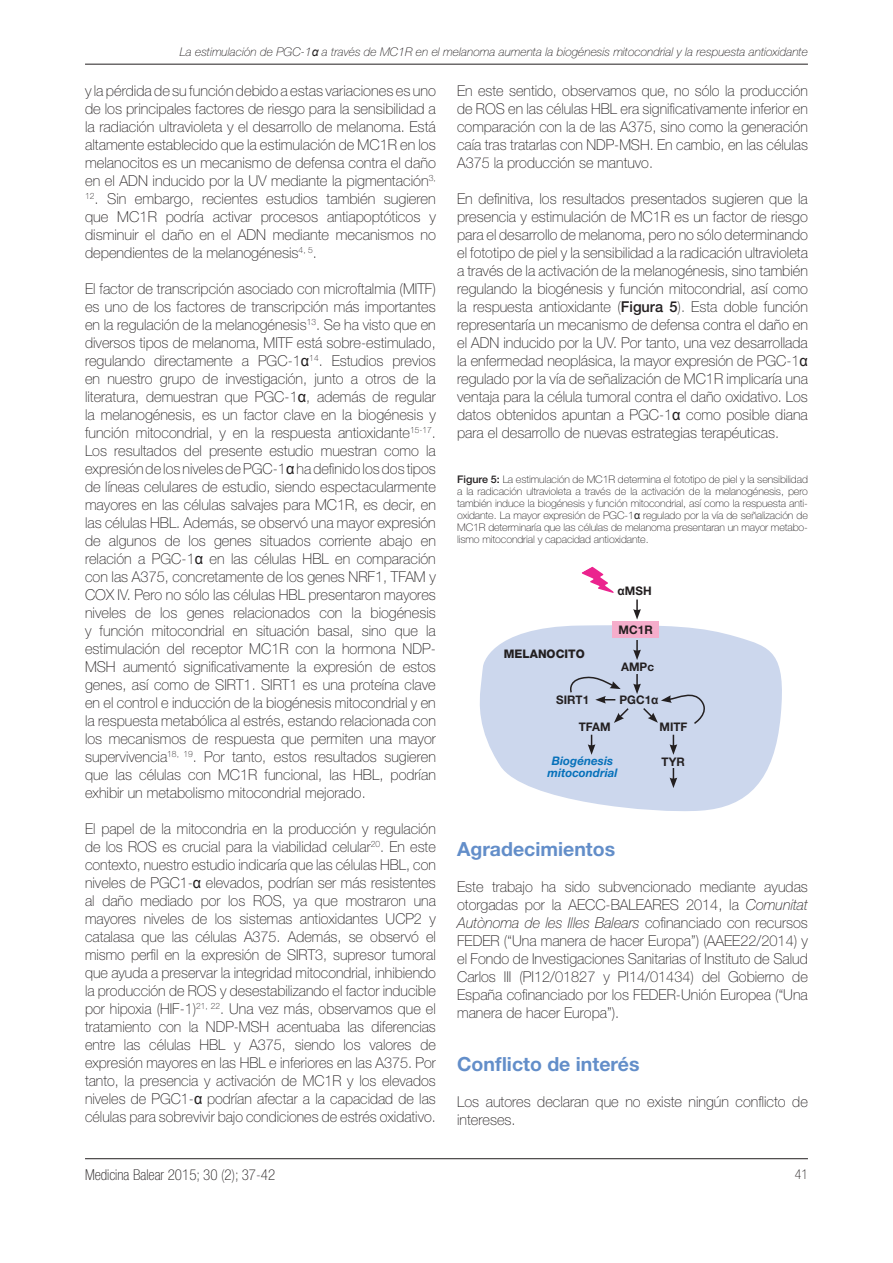
<style>
.page{position:relative;width:893px;height:1263px;background:#fff}
.page>*{position:absolute;margin:0;border:0;box-sizing:border-box;transform-origin:0 0}
.t1{font:700 19.5px "Helvetica Neue LT Std";color:#638ec9}
.t2{font:100 15px/18px "Helvetica Neue LT Std";color:#231f20;text-align:justify}
.t3{font:100 15px/18px "Helvetica Neue LT Std";color:#231f20;text-align:justify;scale:.96 1}
.t4{font:100 condensed 15px "Helvetica Neue LT Std";color:#231f20}
.t5{font:100 condensed 13.5px "Helvetica Neue LT Std";color:#231f20}
.t6{font:italic 100 12px "Helvetica Neue LT Std";color:#231f20}
.t7{font:700 11.85px "Helvetica Neue LT Std";letter-spacing:.005em;color:#231f20}
.t8{font:italic 700 11.85px/11.9px "Helvetica Neue LT Std";letter-spacing:.005em;color:#0771ba;text-align:center}
.t9{font:800 11.85px "Helvetica Neue LT Std";letter-spacing:.005em;color:#231f20}
.t10{font:100 10.5px/12px "Helvetica Neue LT Std";letter-spacing:-.01em;color:#231f20;text-align:justify}
.s1{font-family:"Arial";font-weight:400}
.s2{font-weight:500}
.s3{font-family:"Arial"}
.s4{font-style:italic}
</style>
<div class="page">
<hr style="left:85px;top:1158px;width:723px;height:1px;background:#231f20">
<hr style="left:85px;top:64px;width:723px;height:1px;background:#231f20">
<svg style="left:479px;top:624px;width:303px;height:187px;fill:#ccd7ed"></svg>
<div style="left:613px;top:621px;width:46px;height:17px;background:#f5adcb"></div>
<svg style="left:581px;top:567px;width:33px;height:26px"></svg>
<svg style="left:633px;top:599px;width:8px;height:21px"></svg>
<svg style="left:633px;top:640px;width:8px;height:20px"></svg>
<svg style="left:588px;top:735px;width:7px;height:20px"></svg>
<svg style="left:670px;top:735px;width:7px;height:20px"></svg>
<svg style="left:670px;top:768px;width:7px;height:20px"></svg>
<svg style="left:568px;top:673px;width:142px;height:52px;background:#c1cbe0"></svg>
<p class="t6" style="left:180px;top:44px;width:630px">La estimulación de PGC-1<span class="s1">α</span> a través de MC1R en el melanoma aumenta la biogénesis mitocondrial y la respuesta antioxidante</p>
<p class="t2" style="left:85px;top:81px;width:352px">y la pérdida de su función debido a estas variaciones es uno de los principales factores de riesgo para la sensibilidad a la radiación ultravioleta y el desarrollo de melanoma. Está altamente establecido que la estimulación de MC1R en los melanocitos es un mecanismo de defensa contra el daño en el ADN inducido por la UV mediante la pigmentación<sup>3,</sup></p>
<p class="t2" style="left:85px;top:189px;width:352px"><sup>12</sup>. Sin embargo, recientes estudios también sugieren que MC1R podría activar procesos antiapoptóticos y disminuir el daño en el ADN mediante mecanismos no dependientes de la melanogénesis<sup>4,</sup> <sup>5</sup>.</p>
<p class="t2" style="left:85px;top:279px;width:352px">El factor de transcripción asociado con microftalmia (MITF) es uno de los factores de transcripción más importantes en la regulación de la melanogénesis<sup>13</sup>. Se ha visto que en diversos tipos de melanoma, MITF está sobre-estimulado, regulando directamente a PGC-1<span class="s1">α</span><sup>14</sup>. Estudios previos en nuestro grupo de investigación, junto a otros de la literatura, demuestran que PGC-1<span class="s1">α</span>, además de regular la melanogénesis, es un factor clave en la biogénesis y función mitocondrial, y en la respuesta antioxidante<sup>15-17</sup>.<br>Los resultados del presente estudio muestran como la expresión de los niveles de PGC-1<span class="s1">α</span> ha definido los dos tipos de líneas celulares de estudio, siendo espectacularmente mayores en las células salvajes para MC1R, es decir, en las células HBL. Además, se observó una mayor expresión de algunos de los genes situados corriente abajo en relación a PGC-1<span class="s1">α</span> en las células HBL en comparación con las A375, concretamente de los genes NRF1, TFAM y COX IV. Pero no sólo las células HBL presentaron mayores niveles de los genes relacionados con la biogénesis y función mitocondrial en situación basal, sino que la estimulación del receptor MC1R con la hormona NDP-MSH aumentó significativamente la expresión de estos genes, así como de SIRT1. SIRT1 es una proteína clave en el control e inducción de la biogénesis mitocondrial y en la respuesta metabólica al estrés, estando relacionada con los mecanismos de respuesta que permiten una mayor supervivencia<sup>18,</sup> <sup>19</sup>. Por tanto, estos resultados sugieren que las células con MC1R funcional, las HBL, podrían exhibir un metabolismo mitocondrial mejorado.</p>
<p class="t3" style="left:85px;top:819px;width:367px">El papel de la mitocondria en la producción y regulación de los ROS es crucial para la viabilidad celular<sup>20</sup>. En este contexto, nuestro estudio indicaría que las células HBL, con niveles de PGC1-<span class="s1">α</span> elevados, podrían ser más resistentes al daño mediado por los ROS, ya que mostraron una mayores niveles de los sistemas antioxidantes UCP2 y catalasa que las células A375. Además, se observó el mismo perfil en la expresión de SIRT3, supresor tumoral que ayuda a preservar la integridad mitocondrial, inhibiendo la producción de ROS y desestabilizando el factor inducible por hipoxia (HIF-1)<sup>21,</sup> <sup>22</sup>. Una vez más, observamos que el tratamiento con la NDP-MSH acentuaba las diferencias entre las células HBL y A375, siendo los valores de expresión mayores en las HBL e inferiores en las A375. Por tanto, la presencia y activación de MC1R y los elevados niveles de PGC1-<span class="s1">α</span> podrían afectar a la capacidad de las células para sobrevivir bajo condiciones de estrés oxidativo.</p>
<p class="t3" style="left:457px;top:81px;width:367px">En este sentido, observamos que, no sólo la producción de ROS en las células HBL era significativamente inferior en comparación con la de las A375, sino como la generación caía tras tratarlas con NDP-MSH. En cambio, en las células A375 la producción se mantuvo.</p>
<p class="t2" style="left:457px;top:189px;width:352px">En definitiva, los resultados presentados sugieren que la presencia y estimulación de MC1R es un factor de riesgo para el desarrollo de melanoma, pero no sólo determinando el fototipo de piel y la sensibilidad a la radicación ultravioleta a través de la activación de la melanogénesis, sino también regulando la biogénesis y función mitocondrial, así como la respuesta antioxidante (<span class="s2">Figura 5</span>). Esta doble función representaría un mecanismo de defensa contra el daño en el ADN inducido por la UV. Por tanto, una vez desarrollada la enfermedad neoplásica, la mayor expresión de PGC-1<span class="s1">α </span>regulado por la vía de señalización de MC1R implicaría una ventaja para la célula tumoral contra el daño oxidativo. Los datos obtenidos apuntan a PGC-1<span class="s1">α</span> como posible diana para el desarrollo de nuevas estrategias terapéuticas.</p>
<p class="t10" style="left:457px;top:473px;width:352px"><span class="s2">Figure 5:</span> La estimulación de MC1R determina el fototipo de piel y la sensibilidad a la radicación ultravioleta a través de la activación de la melanogénesis, pero también induce la biogénesis y función mitocondrial, así como la respuesta anti&shy;oxidante. La mayor expresión de PGC-1<span class="s1">α</span> regulado por la vía de señalización de MC1R determinaría que las células de melanoma presentaran un mayor metabo&shy;lismo mitocondrial y capacidad antioxidante.</p>
<p class="t7" style="left:618px;top:584px;width:36px"><span class="s3">α</span>MSH</p>
<p class="t7" style="left:619px;top:623px;width:36px">MC1R</p>
<p class="t9" style="left:504px;top:646px;width:83px">MELANOCITO</p>
<p class="t7" style="left:621px;top:660px;width:35px">AMPc</p>
<p class="t7" style="left:556px;top:693px;width:34px">SIRT1</p>
<p class="t7" style="left:619px;top:693px;width:41px">PGC1<span class="s3">α</span></p>
<p class="t7" style="left:579px;top:719px;width:33px">TFAM</p>
<p class="t7" style="left:659px;top:719px;width:30px">MITF</p>
<p class="t7" style="left:662px;top:754px;width:25px">TYR</p>
<p class="t8" style="left:547px;top:754px;width:72px">Biogénesis mitocondrial</p>
<h1 class="t1" style="left:457px;top:837px;width:160px">Agradecimientos</h1>
<p class="t2" style="left:457px;top:878px;width:352px">Este trabajo ha sido subvencionado mediante ayudas otorgadas por la AECC-BALEARES 2014, la <span class="s4">Comunitat Autònoma de les Illes Balears</span> cofinanciado con recursos FEDER (“Una manera de hacer Europa”) (AAEE22/2014) y el Fondo de Investigaciones Sanitarias of Instituto de Salud Carlos III (PI12/01827 y PI14/01434) del Gobierno de España cofinanciado por los FEDER-Unión Europea (“Una manera de hacer Europa”).</p>
<h1 class="t1" style="left:457px;top:1052px;width:184px">Conflicto de interés</h1>
<p class="t2" style="left:457px;top:1092px;width:352px">Los autores declaran que no existe ningún conflicto de intereses.</p>
<p class="t4" style="left:85px;top:1166px;width:192px">Medicina Balear 2015; 30 (2); 37-42</p>
<p class="t5" style="left:795px;top:1166px;width:14px">41</p>
</div>
